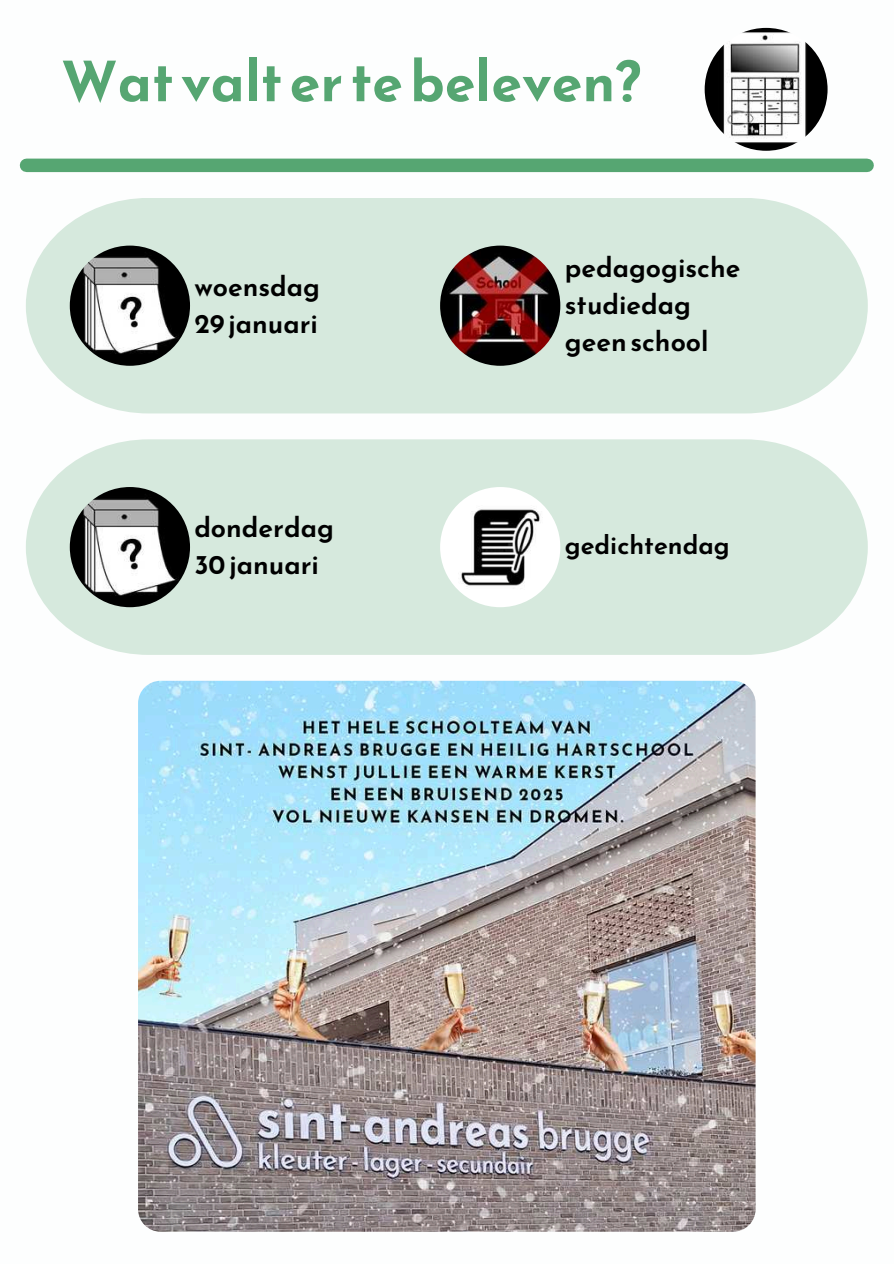
<style>
.page{position:relative;width:894px;height:1264px;background:#fff}
.page>*{position:absolute;margin:0;border:0;box-sizing:border-box;transform-origin:0 0}
.t1{font:700 55.5px "Reem Kufi";color:#56a672}
.t2{font:600 27px/37.2px "Reem Kufi";color:#000}
.t3{font:600 25.5px "Reem Kufi";color:#000}
</style>
<div class="page">
<img style="left:704px;top:28px;width:123px;height:123px;border-radius:50%">
<div style="left:27px;top:159px;width:839px;height:13px;background:#56a672"></div>
<svg style="left:26px;top:439px;width:841px;height:216px;background:#d8eadf"></svg>
<img style="left:70px;top:487px;width:120px;height:120px;border-radius:50%">
<img style="left:440px;top:487px;width:120px;height:120px;border-radius:50%">
<svg style="left:26px;top:198px;width:841px;height:215px;background:#d8eadf"></svg>
<img style="left:70px;top:245px;width:120px;height:121px;border-radius:50%">
<img style="left:440px;top:245px;width:120px;height:121px;border-radius:50%">
<img style="left:138px;top:680px;width:616px;height:551px;border-radius:23px">
<h1 class="t1" style="left:61px;top:35px;width:581px">Wat valt er te beleven?</h1>
<p class="t2" style="left:194px;top:266px;width:127px">woensdag<br>29 januari</p>
<p class="t2" style="left:194px;top:507px;width:141px">donderdag<br>30 januari</p>
<p class="t2" style="left:564px;top:248px;width:177px">pedagogische studiedag geen school</p>
<p class="t3" style="left:564px;top:524px;width:166px">gedichtendag</p>
</div>
